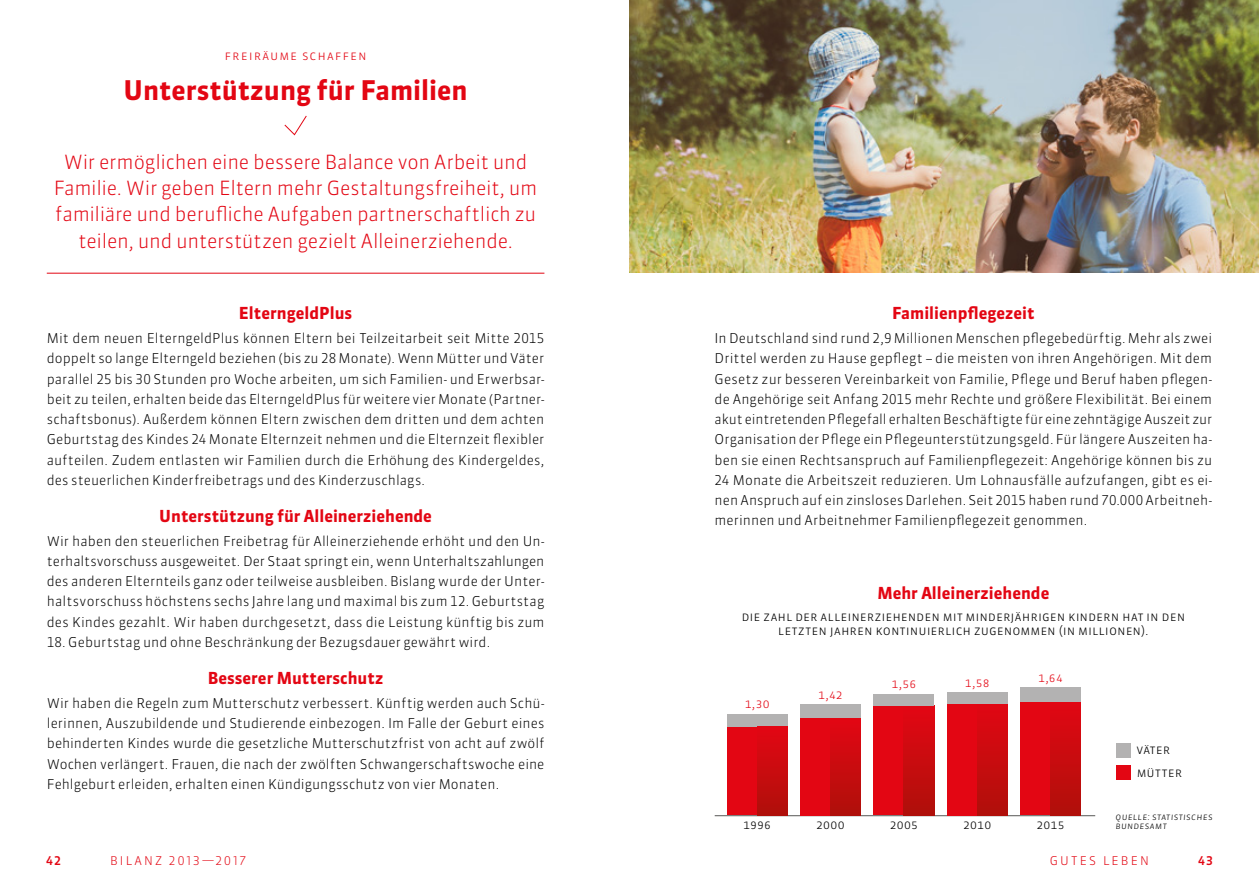
<style>
.page{position:relative;width:1259px;height:893px;background:#fff}
.page>*{position:absolute;margin:0;border:0;box-sizing:border-box;transform-origin:0 0}
.t1{font:700 27px "Sanuk Pro";color:#e30613}
.t2{font:300 19.5px/26.2px "Sanuk Pro";letter-spacing:-.015em;color:#e30613;text-align:center}
.t3{font:700 16.5px "Sanuk Pro";color:#e30613}
.t4{font:300 13.5px/20.2px "Sanuk Pro";letter-spacing:.005em;color:#000;text-align:justify}
.t5{font:300 13.5px "Sanuk Pro";letter-spacing:.075em;color:#e30613}
.t6{font:300 12px "Sanuk Pro";letter-spacing:.185em;color:#e30613}
.t7{font:500 12px "Sanuk Pro";color:#e30613}
.t8{font:italic 300 9.75px "Sanuk Pro";letter-spacing:.025em;color:#000}
</style>
<div class="page">
<img style="left:629px;top:0;width:630px;height:273px">
<hr style="left:47px;top:273px;width:497px;height:1px;background:#e30613">
<svg style="left:284px;top:115px;width:23px;height:21px"></svg>
<hr style="left:714px;top:815px;width:381px;height:1px;background:#575756">
<div style="left:727px;top:726px;width:60px;height:89px;background:#e30613"></div>
<div style="left:727px;top:714px;width:60px;height:12px;background:#b3b2b2"></div>
<div style="left:757px;top:726px;width:30px;height:89px;background:linear-gradient(to bottom,#e40714,#af100a)"></div>
<div style="left:800px;top:718px;width:61px;height:97px;background:#e30613"></div>
<div style="left:830px;top:718px;width:31px;height:97px;background:linear-gradient(to bottom,#e30714,#af100a)"></div>
<div style="left:800px;top:705px;width:61px;height:13px;background:#b3b2b2"></div>
<div style="left:873px;top:705px;width:61px;height:110px;background:#e30613"></div>
<div style="left:904px;top:705px;width:30px;height:110px;background:linear-gradient(to bottom,#e40714,#b0100a)"></div>
<div style="left:873px;top:694px;width:61px;height:11px;background:#b3b2b2"></div>
<div style="left:947px;top:704px;width:60px;height:111px;background:#e30613"></div>
<div style="left:977px;top:704px;width:30px;height:111px;background:linear-gradient(to bottom,#e10713,#b0100b)"></div>
<div style="left:947px;top:692px;width:60px;height:12px;background:#b3b2b2"></div>
<div style="left:1020px;top:701px;width:61px;height:114px;background:#e30613"></div>
<div style="left:1050px;top:701px;width:31px;height:114px;background:linear-gradient(to bottom,#e10713,#b1100b)"></div>
<div style="left:1020px;top:687px;width:61px;height:14px;background:#b3b2b2"></div>
<div style="left:1115px;top:743px;width:15px;height:15px;background:#b3b2b2"></div>
<div style="left:1115px;top:765px;width:15px;height:15px;background:#e30613"></div>
<p class="t5" style="left:224px;top:45px;width:144px">FREIRÄUM E SCHAFFEN</p>
<h1 class="t1" style="left:123px;top:71px;width:346px">Unterstützung für Familien</h1>
<h2 class="t2" style="left:54px;top:148px;width:485px">Wir ermöglichen eine bessere Balance von Arbeit und Familie. Wir geben Eltern mehr Gestaltungsfreiheit, um familiäre und berufliche Aufgaben partnerschaftlich zu teilen, und unterstützen gezielt Alleinerziehende.</h2>
<p class="t3" style="left:239px;top:301px;width:115px">ElterngeldPlus</p>
<p class="t4" style="left:47px;top:328px;width:499px">Mit dem neuen ElterngeldPlus können Eltern bei Teilzeitarbeit seit Mitte 2015 doppelt so lange Elterngeld beziehen (bis zu 28 Monate). Wenn Mütter und Väter parallel 25 bis 30 Stunden pro Woche arbeiten, um sich Familien- und Erwerbsar&shy;beit zu teilen, erhalten beide das ElterngeldPlus für weitere vier Monate (Partner&shy;schaftsbonus). Außerdem können Eltern zwischen dem dritten und dem achten Geburtstag des Kindes 24 Monate Elternzeit nehmen und die Elternzeit flexibler aufteilen. Zudem entlasten wir Familien durch die Erhöhung des Kindergeldes, des steuerlichen Kinderfreibetrags und des Kinderzuschlags.</p>
<p class="t3" style="left:159px;top:504px;width:274px">Unterstützung für Alleinerziehende</p>
<p class="t4" style="left:47px;top:530px;width:499px">Wir haben den steuerlichen Freibetrag für Alleinerziehende erhöht und den Un&shy;terhaltsvorschuss ausgeweitet. Der Staat springt ein, wenn Unterhaltszahlungen des anderen Elternteils ganz oder teilweise ausbleiben. Bislang wurde der Unter&shy;haltsvorschuss höchstens sechs Jahre lang und maximal bis zum 12. Geburtstag des Kindes gezahlt. Wir haben durchgesetzt, dass die Leistung künftig bis zum</p>
<p class="t4" style="left:47px;top:632px;width:445px">18. Geburtstag und ohne Beschränkung der Bezugsdauer gewährt wird.</p>
<p class="t3" style="left:208px;top:666px;width:177px">Besserer Mutterschutz</p>
<p class="t4" style="left:47px;top:692px;width:499px">Wir haben die Regeln zum Mutterschutz verbessert. Künftig werden auch Schü&shy;lerinnen, Auszubildende und Studierende einbezogen. Im Falle der Geburt eines behinderten Kindes wurde die gesetzliche Mutterschutzfrist von acht auf zwölf Wochen verlängert. Frauen, die nach der zwölften Schwangerschaftswoche eine Fehlgeburt erleiden, erhalten einen Kündigungsschutz von vier Monaten.</p>
<p class="t3" style="left:892px;top:301px;width:144px">Familienpflegezeit</p>
<p class="t4" style="left:714px;top:328px;width:499px">In Deutschland sind rund 2,9 Millionen Menschen pflegebedürftig. Mehr als zwei Drittel werden zu Hause gepflegt – die meisten von ihren Angehörigen. Mit dem Gesetz zur besseren Vereinbarkeit von Familie, Pflege und Beruf haben pflegen&shy;de Angehörige seit Anfang 2015 mehr Rechte und größere Flexibilität. Bei einem akut eintretenden Pflegefall erhalten Beschäftigte für eine zehntägige Auszeit zur Organisation der Pflege ein Pflegeunterstützungsgeld. Für längere Auszeiten ha&shy;ben sie einen Rechtsanspruch auf Familienpflegezeit: Angehörige können bis zu 24 Monate die Arbeitszeit reduzieren. Um Lohnausfälle aufzufangen, gibt es ei&shy;nen Anspruch auf ein zinsloses Darlehen. Seit 2015 haben rund 70.000 Arbeitneh&shy;merinnen und Arbeitnehmer Familienpflegezeit genommen.</p>
<p class="t3" style="left:877px;top:581px;width:173px">Mehr Alleinerziehende</p>
<p class="t4" style="left:741px;top:606px;width:107px">Die Zah l der alleinerziehen</p>
<p class="t4" style="left:916px;top:606px;width:106px">den mit min derjähri</p>
<p class="t4" style="left:1042px;top:606px;width:62px">gen kindern</p>
<p class="t4" style="left:1122px;top:606px;width:8px">hat</p>
<p class="t4" style="left:1146px;top:606px;width:31px">in den</p>
<p class="t4" style="left:778px;top:619px;width:15px">letzten</p>
<p class="t4" style="left:830px;top:619px;width:13px">jahren</p>
<p class="t4" style="left:875px;top:619px;width:23px">kontin</p>
<p class="t4" style="left:918px;top:619px;width:40px">uierlich</p>
<p class="t4" style="left:974px;top:619px;width:176px">zugenommen (in mi llionen).</p>
<p class="t5" style="left:744px;top:694px;width:26px">1,30</p>
<p class="t5" style="left:818px;top:685px;width:26px">1,42</p>
<p class="t5" style="left:891px;top:674px;width:26px">1,56</p>
<p class="t5" style="left:965px;top:672px;width:26px">1,58</p>
<p class="t5" style="left:1038px;top:667px;width:26px">1,64</p>
<p class="t4" style="left:1136px;top:738px;width:47px;line-height:22px">VÄTER<br>MÜTTER</p>
<p class="t8" style="left:1115px;top:809px;width:99px">quelle: statistisches</p>
<p class="t4" style="left:743px;top:814px;width:30px">1996</p>
<p class="t8" style="left:1115px;top:819px;width:53px">bundesamt</p>
<p class="t4" style="left:816px;top:814px;width:30px">2000</p>
<p class="t4" style="left:889px;top:814px;width:30px">2005</p>
<p class="t4" style="left:963px;top:814px;width:29px">2010</p>
<p class="t4" style="left:1036px;top:814px;width:30px">2015</p>
<p class="t7" style="left:46px;top:852px;width:16px">42</p>
<p class="t6" style="left:110px;top:852px;width:137px">BILANZ 2013—2017</p>
<p class="t6" style="left:1049px;top:852px;width:101px">GUTES LEBEN</p>
<p class="t7" style="left:1198px;top:852px;width:16px">43</p>
</div>
